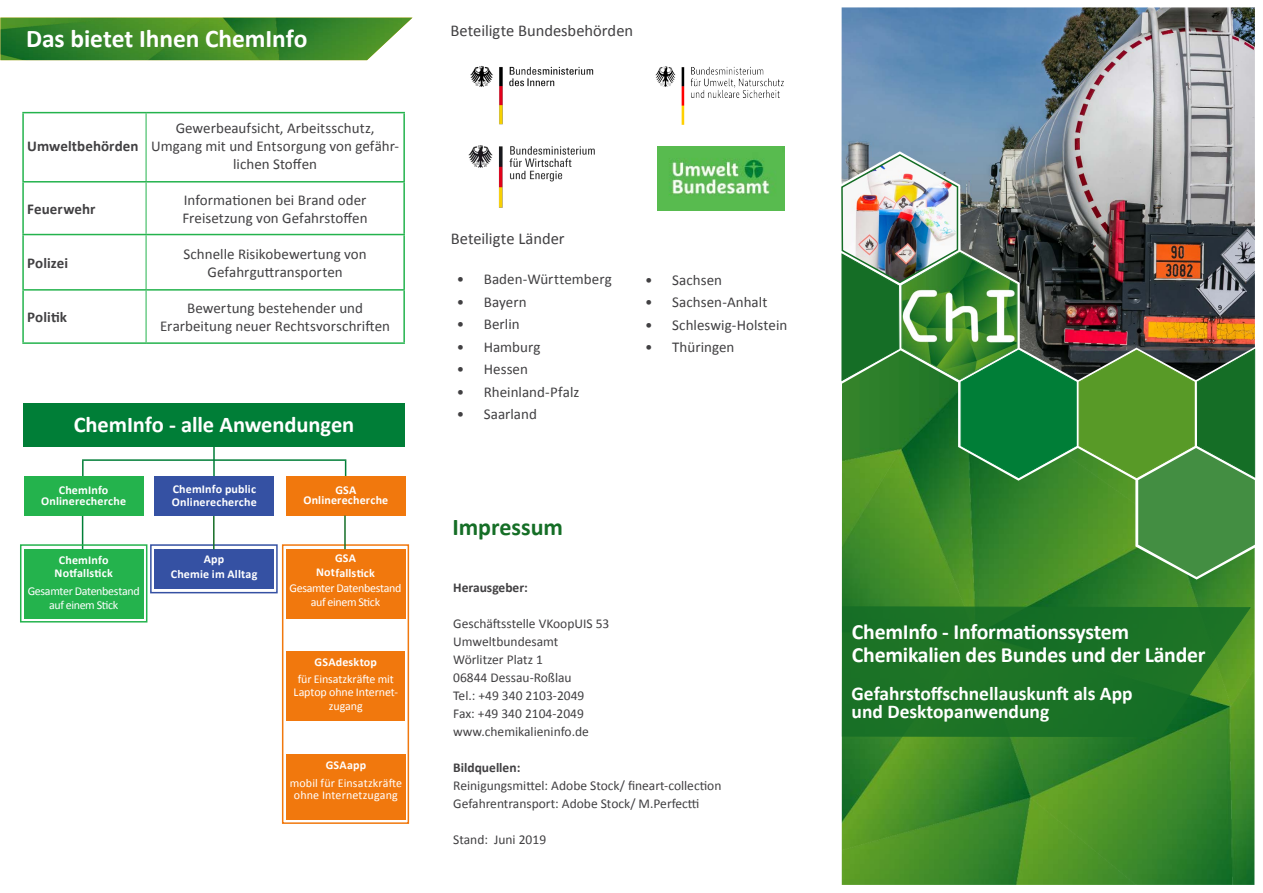
<style>
.page{position:relative;width:1263px;height:893px;background:#fff}
.page>*{position:absolute;margin:0;border:0;box-sizing:border-box;transform-origin:0 0}
.t1{font:700 25.5px "Calibri";letter-spacing:-.005em;color:#fff}
.t2{font:700 24px "Calibri";letter-spacing:-.005em;color:#156e26}
.t3{font:700 22.5px "Calibri";letter-spacing:-.005em;color:#fff}
.t4{font:700 21.75px/22.5px "Calibri";letter-spacing:-.01em;color:#fff}
.t5{font:700 19.5px/18px "Calibri";color:#fff}
.t6{font:16.5px "Calibri";color:#414042}
.Mengentext{font:15px/18px "Calibri";letter-spacing:.005em;color:#414042;text-align:center}
.Mengentext-2{font:700 15px "Calibri";letter-spacing:.005em;color:#414042}
.t7{font:13.5px/18px "Calibri";color:#414042}
.t8{font:700 13.5px "Calibri";color:#414042}
.t9{font:700 12px/13.5px "Calibri";letter-spacing:.015em;color:#fff;text-align:center}
.t10{font:12px/15px "Calibri";letter-spacing:-.03em;color:#fff;text-align:center}
.t11{font:12px/16.5px "Calibri";letter-spacing:-.01em;color:#fff;text-align:center}
.t12{font:12px/12px "Calibri";letter-spacing:.01em;color:#fff;text-align:center}
.s1{font-weight:700}
</style>
<div class="page">
<img style="left:842px;top:578px;width:413px;height:307px">
<div style="left:23px;top:403px;width:382px;height:43px;background:#007e37"></div>
<hr style="left:22px;top:112px;width:124px;height:1px;background:#24b34d">
<hr style="left:22px;top:113px;width:2px;height:68px;background:#24b34d">
<hr style="left:146px;top:112px;width:259px;height:1px;background:#24b34d">
<hr style="left:403px;top:113px;width:2px;height:68px;background:#24b34d">
<hr style="left:22px;top:181px;width:124px;height:2px;background:#24b34d">
<hr style="left:22px;top:183px;width:2px;height:51px;background:#24b34d">
<hr style="left:146px;top:181px;width:259px;height:2px;background:#24b34d">
<hr style="left:403px;top:183px;width:2px;height:51px;background:#24b34d">
<hr style="left:146px;top:113px;width:1px;height:68px;background:#24b34d">
<hr style="left:146px;top:183px;width:1px;height:51px;background:#24b34d">
<hr style="left:22px;top:234px;width:124px;height:1px;background:#24b34d">
<hr style="left:22px;top:235px;width:2px;height:54px;background:#24b34d">
<hr style="left:146px;top:234px;width:259px;height:1px;background:#24b34d">
<hr style="left:403px;top:235px;width:2px;height:54px;background:#24b34d">
<hr style="left:22px;top:289px;width:124px;height:2px;background:#24b34d">
<hr style="left:22px;top:291px;width:2px;height:51px;background:#24b34d">
<hr style="left:146px;top:289px;width:259px;height:2px;background:#24b34d">
<hr style="left:403px;top:291px;width:2px;height:51px;background:#24b34d">
<hr style="left:22px;top:342px;width:124px;height:2px;background:#24b34d">
<hr style="left:146px;top:342px;width:259px;height:2px;background:#24b34d">
<hr style="left:146px;top:235px;width:1px;height:54px;background:#24b34d">
<hr style="left:146px;top:291px;width:1px;height:51px;background:#24b34d">
<img style="left:0;top:18px;width:412px;height:42px">
<hr style="left:82px;top:461px;width:2px;height:21px;background:#007e37">
<div style="left:24px;top:549px;width:119px;height:69px;background:#24b34d"></div>
<div style="left:287px;top:651px;width:118px;height:70px;background:#f1780d"></div>
<div style="left:286px;top:754px;width:119px;height:66px;background:#f1780d"></div>
<hr style="left:213px;top:446px;width:2px;height:34px;background:#007e37">
<hr style="left:82px;top:514px;width:1px;height:35px;background:#007e37">
<svg style="left:345px;top:461px;width:1px;height:15px"></svg>
<img style="left:841px;top:7px;width:414px;height:146px">
<img style="left:470px;top:66px;width:124px;height:59px">
<img style="left:468px;top:145px;width:127px;height:63px">
<img style="left:655px;top:66px;width:129px;height:59px">
<div style="left:24px;top:476px;width:119px;height:40px;background:#24b34d"></div>
<div style="left:286px;top:476px;width:119px;height:40px;background:#f1780d"></div>
<div style="left:155px;top:476px;width:119px;height:40px;background:#3551a3"></div>
<div style="left:155px;top:549px;width:119px;height:40px;background:#3551a3"></div>
<div style="left:286px;top:549px;width:119px;height:70px;background:#f1780d"></div>
<hr style="left:82px;top:459px;width:264px;height:2px;background:#007e37">
<div style="left:282px;top:544px;width:127px;height:280px;border:2px solid #f1780d"></div>
<hr style="left:344px;top:516px;width:2px;height:33px;background:#156e26">
<div style="left:150px;top:544px;width:128px;height:49px;border:2px solid #3551a3"></div>
<hr style="left:213px;top:516px;width:2px;height:33px;background:#156e26">
<div style="left:20px;top:544px;width:127px;height:78px;border:2px solid #24b34d"></div>
<img style="left:841px;top:153px;width:414px;height:425px">
<svg style="left:842px;top:606px;width:409px;height:131px;background:#207526"></svg>
<img style="left:657px;top:147px;width:127px;height:63px">
<p class="t1" style="left:26px;top:23px;width:283px">Das bietet Ihnen ChemInfo</p>
<p class="Mengentext-2" style="left:27px;top:136px;width:113px">Umweltbehörden</p>
<p class="Mengentext" style="left:151px;top:119px;width:249px">Gewerbeaufsicht, Arbeitsschutz,<br>Umgang mit und Entsorgung von gefähr&shy;lichen Stoffen</p>
<p class="Mengentext-2" style="left:27px;top:199px;width:70px">Feuerwehr</p>
<p class="Mengentext" style="left:183px;top:191px;width:187px;text-align:left">Informationen bei Brand oder<br>Freisetzung von Gefahrstoffen</p>
<p class="Mengentext-2" style="left:27px;top:253px;width:42px">Polizei</p>
<p class="Mengentext" style="left:183px;top:245px;width:185px">Schnelle Risikobewertung von<br>Gefahrguttransporten</p>
<p class="Mengentext-2" style="left:27px;top:307px;width:41px">Politik</p>
<p class="Mengentext" style="left:160px;top:299px;width:231px">Bewertung bestehender und<br>Erarbeitung neuer Rechtsvorschriften</p>
<p class="t3" style="left:74px;top:410px;width:282px">ChemInfo - alle Anwendungen</p>
<p class="t9" style="left:172px;top:482px;width:86px;text-align:left">ChemInfo public<br>Onlinerecherche</p>
<p class="t9" style="left:41px;top:485px;width:86px;line-height:10.5px">ChemInfo<br>Onlinerecherche</p>
<p class="t9" style="left:335px;top:483px;width:22px">GSA</p>
<p class="t9" style="left:303px;top:494px;width:86px">Onlinerecherche</p>
<p class="t9" style="left:55px;top:553px;width:60px">ChemInfo<br>Notfallstick</p>
<p class="t10" style="left:28px;top:585px;width:114px;line-height:13.5px">Gesamter Datenbestand auf einem Stick</p>
<p class="t9" style="left:204px;top:552px;width:22px">App</p>
<p class="t9" style="left:171px;top:567px;width:88px">Chemie im Alltag</p>
<p class="t10" style="left:289px;top:551px;width:114px"><span class="s1">GSA<br>Notfallstick<br></span>Gesamter Datenbestand</p>
<p class="t10" style="left:311px;top:594px;width:71px">auf einem Stick</p>
<p class="t11" style="left:298px;top:654px;width:98px"><span class="s1">GSAdesktop<br></span>für Einsatzkräfte mit</p>
<p class="t11" style="left:293px;top:685px;width:106px;line-height:13.5px">Laptop ohne Internet&shy;zugang</p>
<p class="t9" style="left:326px;top:759px;width:42px">GSAapp</p>
<p class="t12" style="left:290px;top:777px;width:114px">mobil für Einsatzkräfte ohne Internetzugang</p>
<p class="t6" style="left:450px;top:20px;width:184px">Beteiligte Bundesbehörden</p>
<p class="t6" style="left:451px;top:228px;width:115px">Beteiligte Länder</p>
<p class="Mengentext" style="left:457px;top:270px;width:157px">• Baden-Württemberg</p>
<p class="Mengentext" style="left:457px;top:293px;width:71px">• Bayern</p>
<p class="Mengentext" style="left:457px;top:315px;width:64px">• Berlin</p>
<p class="Mengentext" style="left:457px;top:338px;width:85px">• Hamburg</p>
<p class="Mengentext" style="left:457px;top:360px;width:73px">• Hessen</p>
<p class="Mengentext" style="left:457px;top:383px;width:124px">• Rheinland-Pfalz</p>
<p class="Mengentext" style="left:457px;top:405px;width:82px">• Saarland</p>
<p class="Mengentext" style="left:645px;top:271px;width:78px">• Sachsen</p>
<p class="Mengentext" style="left:645px;top:293px;width:124px">• Sachsen-Anhalt</p>
<p class="Mengentext" style="left:645px;top:316px;width:144px">• Schleswig-Holstein</p>
<p class="Mengentext" style="left:645px;top:338px;width:91px">• Thüringen</p>
<p class="t2" style="left:452px;top:512px;width:112px">Impressum</p>
<p class="t8" style="left:453px;top:579px;width:76px">Herausgeber:</p>
<p class="t7" style="left:453px;top:614px;width:158px">Geschäftsstelle VKoopUIS 53</p>
<p class="t7" style="left:453px;top:632px;width:107px">Umweltbundesamt</p>
<p class="t7" style="left:453px;top:650px;width:91px">Wörlitzer Platz 1</p>
<p class="t7" style="left:453px;top:668px;width:120px">06844 Dessau-Roßlau</p>
<p class="t7" style="left:453px;top:686px;width:133px">Tel.: +49 340 2103-2049<br>Fax: +49 340 2104-2049</p>
<p class="t7" style="left:453px;top:722px;width:137px">www.chemikalieninfo.de</p>
<p class="t7" style="left:453px;top:758px;width:270px"><span class="s1">Bildquellen:<br></span>Reinigungsmittel: Adobe Stock/ fineart-collection<br>Gefahrentransport: Adobe Stock/ M.Perfectti</p>
<p class="t7" style="left:453px;top:830px;width:94px">Stand: Juni 2019</p>
<p class="t4" style="left:852px;top:621px;width:355px">ChemInfo - Informationssystem<br>Chemikalien des Bundes und der Länder</p>
<p class="t5" style="left:851px;top:684px;width:283px">Gefahrstoffschnellauskunft als App und Desktopanwendung</p>
</div>
